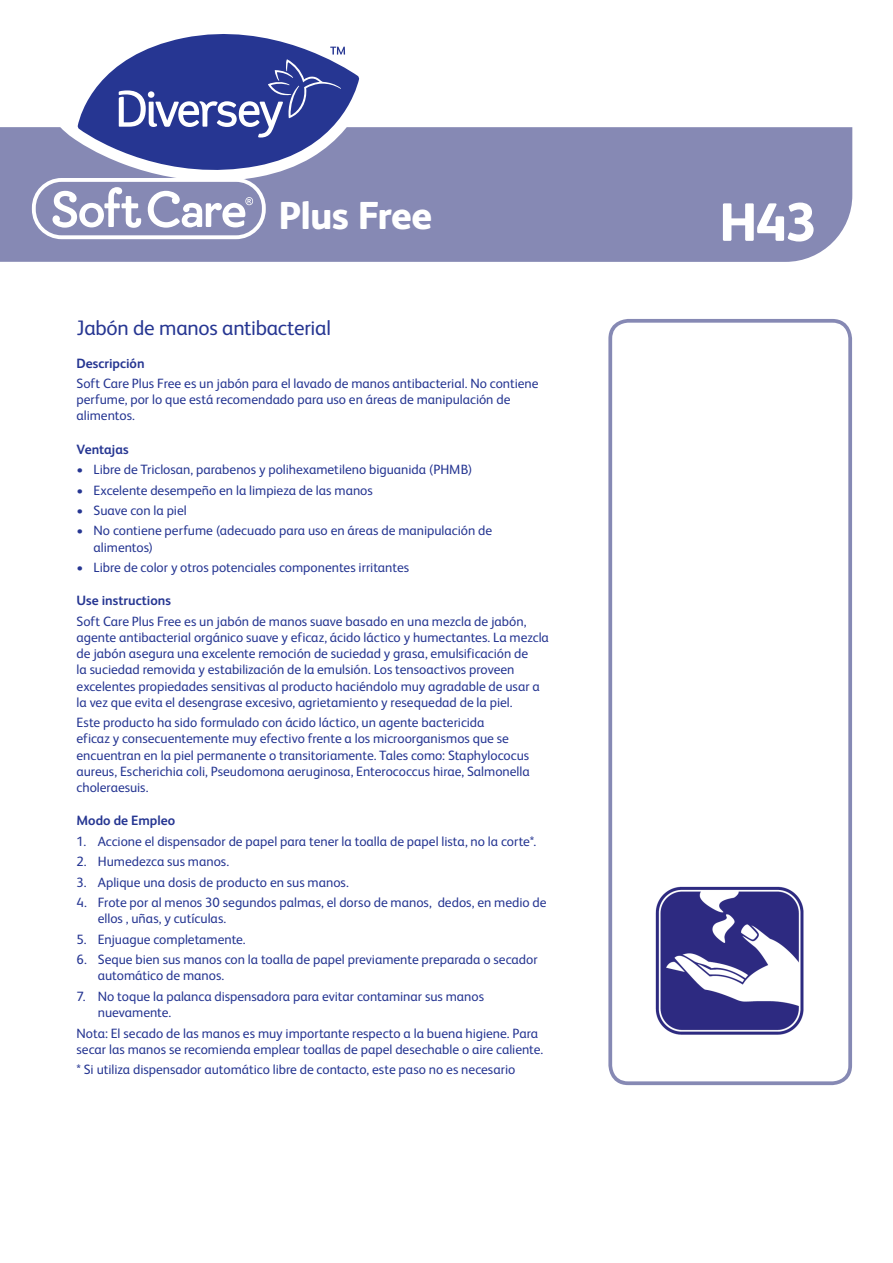
<style>
.page{position:relative;width:893px;height:1263px;background:#fff}
.page>*{position:absolute;margin:0;border:0;box-sizing:border-box;transform-origin:0 0}
.t1{font:800 54px "FS Albert Pro";color:#fff}
.t2{font:800 39px "FS Albert Pro";letter-spacing:-.02em;color:#fff}
.Product_Description{font:21px "FS Albert Pro";letter-spacing:-.015em;color:#263692}
.Maintext{font:13.5px/16.2px "FS Albert Pro";color:#263692}
.Subheads{font:700 13.5px "FS Albert Pro";color:#263692}
</style>
<div class="page">
<div style="left:0;top:127px;width:852px;height:135px;background:#8689b4"></div>
<svg style="left:32px;top:178px;width:234px;height:61px"></svg>
<svg style="left:608px;top:319px;width:244px;height:766px"></svg>
<img style="left:656px;top:885px;width:149px;height:151px">
<svg style="left:58px;top:78px;width:316px;height:103px"></svg>
<svg style="left:78px;top:34px;width:281px;height:148px"></svg>
<svg style="left:119px;top:47px;width:226px;height:91px;background:#4a58a4"></svg>
<p class="t2" style="left:279px;top:185px;width:155px">Plus Free</p>
<p class="Product_Description" style="left:77px;top:313px;width:256px">Jabón de manos antibacterial</p>
<p class="Subheads" style="left:77px;top:353px;width:70px">Descripción</p>
<p class="Maintext" style="left:77px;top:374px;width:463px">Soft Care Plus Free es un jabón para el lavado de manos antibacterial. No contiene perfume, por lo que está recomendado para uso en áreas de manipulación de alimentos.</p>
<p class="Subheads" style="left:77px;top:439px;width:54px">Ventajas</p>
<p class="Maintext" style="left:77px;top:460px;width:397px">• Libre de Triclosan, parabenos y polihexametileno biguanida (PHMB)</p>
<p class="Maintext" style="left:77px;top:481px;width:298px">• Excelente desempeño en la limpieza de las manos</p>
<p class="Maintext" style="left:77px;top:501px;width:112px">• Suave con la piel</p>
<p class="Maintext" style="left:94px;top:522px;width:400px;text-indent:-17px">• No contiene perfume (adecuado para uso en áreas de manipulación de alimentos)</p>
<p class="Maintext" style="left:77px;top:558px;width:334px">• Libre de color y otros potenciales componentes irritantes</p>
<p class="Subheads" style="left:77px;top:591px;width:96px">Use instructions</p>
<p class="Maintext" style="left:77px;top:612px;width:474px">Soft Care Plus Free es un jabón de manos suave basado en una mezcla de jabón, agente antibacterial orgánico suave y eficaz, ácido láctico y humectantes. La mezcla de jabón asegura una excelente remoción de suciedad y grasa, emulsificación de<br>la suciedad removida y estabilización de la emulsión. Los tensoactivos proveen excelentes propiedades sensitivas al producto haciéndolo muy agradable de usar a la vez que evita el desengrase excesivo, agrietamiento y resequedad de la piel.</p>
<p class="Maintext" style="left:77px;top:713px;width:455px">Este producto ha sido formulado con ácido láctico, un agente bactericida<br>eficaz y consecuentemente muy efectivo frente a los microorganismos que se encuentran en la piel permanente o transitoriamente. Tales como: Staphylococus aureus, Escherichia coli, Pseudomona aeruginosa, Enterococcus hirae, Salmonella choleraesuis.</p>
<p class="Subheads" style="left:77px;top:811px;width:100px">Modo de Empleo</p>
<p class="Maintext" style="left:77px;top:832px;width:461px">1. Accione el dispensador de papel para tener la toalla de papel lista, no la corte*.</p>
<p class="Maintext" style="left:77px;top:852px;width:154px">2. Humedezca sus manos.</p>
<p class="Maintext" style="left:77px;top:873px;width:274px">3. Aplique una dosis de producto en sus manos.</p>
<p class="Maintext" style="left:98px;top:893px;width:450px;text-indent:-21px">4. Frote por al menos 30 segundos palmas, el dorso de manos, dedos, en medio de ellos , uñas, y cutículas.</p>
<p class="Maintext" style="left:77px;top:930px;width:171px">5. Enjuague completamente.</p>
<p class="Maintext" style="left:98px;top:950px;width:441px;text-indent:-21px">6. Seque bien sus manos con la toalla de papel previamente preparada o secador automático de manos.</p>
<p class="Maintext" style="left:98px;top:987px;width:388px;text-indent:-21px">7. No toque la palanca dispensadora para evitar contaminar sus manos nuevamente.</p>
<p class="Maintext" style="left:77px;top:1024px;width:468px">Nota: El secado de las manos es muy importante respecto a la buena higiene. Para secar las manos se recomienda emplear toallas de papel desechable o aire caliente.</p>
<p class="Maintext" style="left:77px;top:1060px;width:440px">* Si utiliza dispensador automático libre de contacto, este paso no es necesario</p>
<p class="t1" style="left:719px;top:180px;width:99px">H43</p>
</div>
